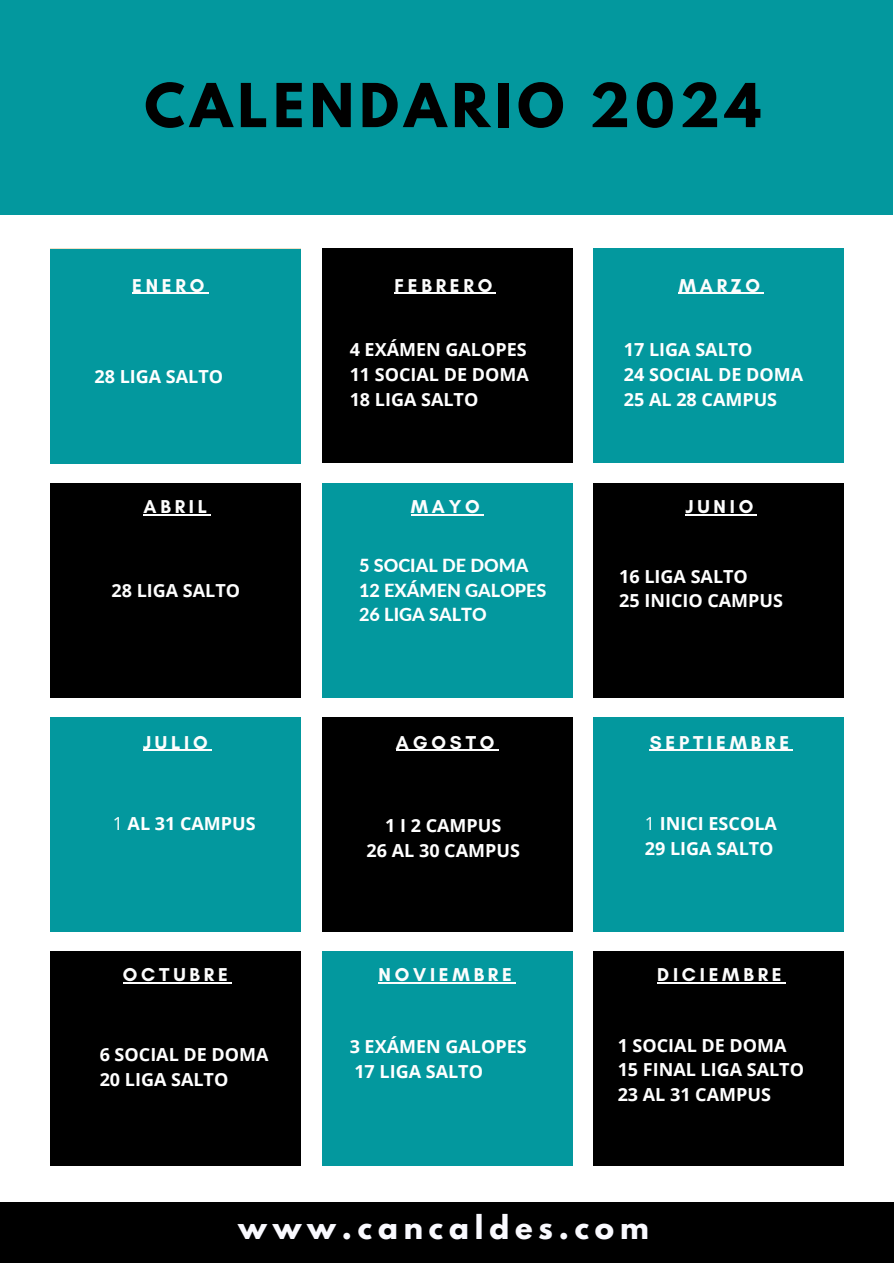
<style>
.page{position:relative;width:894px;height:1264px;background:#fff}
.page>*{position:absolute;margin:0;border:0;box-sizing:border-box;transform-origin:0 0}
.t1{font:700 53.55px "League Spartan";letter-spacing:.1em;color:#000}
.t2{font:700 29.1px "League Spartan";letter-spacing:.2em;color:#fafaff}
.t3{font:700 19.05px "Glacial Indifference";letter-spacing:.2em;color:#fdfdfd}
.t4{font:700 18px/24.8px "Open Sans";color:#fff}
.t5{font:800 18px/24.8px "Lato";color:#fff}
.t6{font:700 18px "Open Sans";color:#fdfdfd}
.s1{font-weight:400}
</style>
<div class="page">
<div style="left:322px;top:248px;width:250px;height:214px;background:#000"></div>
<div style="left:593px;top:248px;width:250px;height:214px;background:#03989e"></div>
<div style="left:51px;top:483px;width:249px;height:214px;background:#000"></div>
<div style="left:322px;top:483px;width:250px;height:214px;background:#03989e"></div>
<div style="left:593px;top:483px;width:250px;height:214px;background:#000"></div>
<div style="left:51px;top:717px;width:249px;height:214px;background:#03989e"></div>
<div style="left:322px;top:717px;width:250px;height:214px;background:#000"></div>
<div style="left:593px;top:717px;width:250px;height:214px;background:#03989e"></div>
<div style="left:51px;top:951px;width:249px;height:214px;background:#000"></div>
<div style="left:322px;top:951px;width:250px;height:214px;background:#03989e"></div>
<div style="left:593px;top:951px;width:250px;height:214px;background:#000"></div>
<div style="left:0;top:1202px;width:893px;height:60px;background:#000"></div>
<div style="left:51px;top:250px;width:249px;height:213px;background:#03989e"></div>
<hr style="left:143px;top:514px;width:68px;height:1px;background:#fdfdfd">
<hr style="left:410px;top:514px;width:73px;height:1px;background:#fdfdfd">
<hr style="left:685px;top:514px;width:72px;height:1px;background:#fdfdfd">
<hr style="left:143px;top:749px;width:68px;height:1px;background:#fdfdfd">
<hr style="left:396px;top:749px;width:102px;height:1px;background:#fdfdfd">
<hr style="left:649px;top:749px;width:143px;height:1px;background:#fdfdfd">
<div style="left:0;top:0;width:892px;height:214px;background:#03989e"></div>
<hr style="left:394px;top:293px;width:102px;height:1px;background:#fdfdfd">
<hr style="left:678px;top:293px;width:85px;height:1px;background:#fdfdfd">
<hr style="left:123px;top:982px;width:108px;height:1px;background:#fdfdfd">
<hr style="left:378px;top:982px;width:137px;height:1px;background:#fdfdfd">
<hr style="left:657px;top:982px;width:128px;height:1px;background:#fdfdfd">
<hr style="left:132px;top:293px;width:76px;height:1px;background:#fdfdfd">
<p class="t1" style="left:144px;top:79px;width:618px">CALENDARIO 2024</p>
<h3 class="t3" style="left:132px;top:273px;width:74px">ENERO</h3>
<p class="t4" style="left:94px;top:363px;width:130px">28 LIGA SALTO</p>
<h3 class="t3" style="left:394px;top:273px;width:99px">FEBRERO</h3>
<p class="t3" style="left:678px;top:273px;width:83px">MARZO</p>
<h3 class="t4" style="left:349px;top:337px;width:181px">4 EXÁMEN GALOPES<br>11 SOCIAL DE DOMA<br>18 LIGA SALTO</h3>
<p class="t4" style="left:623px;top:337px;width:181px">17 LIGA SALTO<br>24 SOCIAL DE DOMA<br>25 AL 28 CAMPUS</p>
<h1 class="t3" style="left:143px;top:495px;width:65px">ABRIL</h1>
<p class="t3" style="left:410px;top:495px;width:71px">MAYO</p>
<p class="t3" style="left:685px;top:495px;width:69px">JUNIO</p>
<h3 class="t6" style="left:111px;top:578px;width:130px">28 LIGA SALTO</h3>
<h3 class="t5" style="left:359px;top:552px;width:189px">5 SOCIAL DE DOMA<br>12 EXÁMEN GALOPES<br>26 LIGA SALTO</h3>
<p class="t4" style="left:619px;top:563px;width:165px">16 LIGA SALTO<br>25 INICIO CAMPUS</p>
<h3 class="t3" style="left:143px;top:730px;width:66px">JULIO</h3>
<h3 class="t3" style="left:396px;top:730px;width:100px">AGOSTO</h3>
<p class="t3" style="left:649px;top:730px;width:141px">SEPTIEMBRE</p>
<h3 class="t4" style="left:113px;top:810px;width:144px"><span class="s1">1</span> AL 31 CAMPUS</h3>
<h3 class="t4" style="left:366px;top:812px;width:155px;text-align:center">1 I 2 CAMPUS<br>26 AL 30 CAMPUS</h3>
<p class="t4" style="left:644px;top:810px;width:133px"><span class="s1">1</span> INICI ESCOLA</p>
<h3 class="t4" style="left:644px;top:835px;width:130px">29 LIGA SALTO</h3>
<h3 class="t3" style="left:123px;top:962px;width:106px">OCTUBRE</h3>
<h3 class="t3" style="left:378px;top:962px;width:135px">NOVIEMBRE</h3>
<h3 class="t3" style="left:657px;top:962px;width:126px">DICIEMBRE</h3>
<p class="t4" style="left:100px;top:1041px;width:170px">6 SOCIAL DE DOMA<br>20 LIGA SALTO</p>
<p class="t4" style="left:349px;top:1033px;width:178px">3 EXÁMEN GALOPES<br>17 LIGA SALTO</p>
<h3 class="t4" style="left:617px;top:1032px;width:188px">1 SOCIAL DE DOMA<br>15 FINAL LIGA SALTO<br>23 AL 31 CAMPUS</h3>
<h3 class="t2" style="left:238px;top:1212px;width:412px">www.cancaldes.com</h3>
</div>
